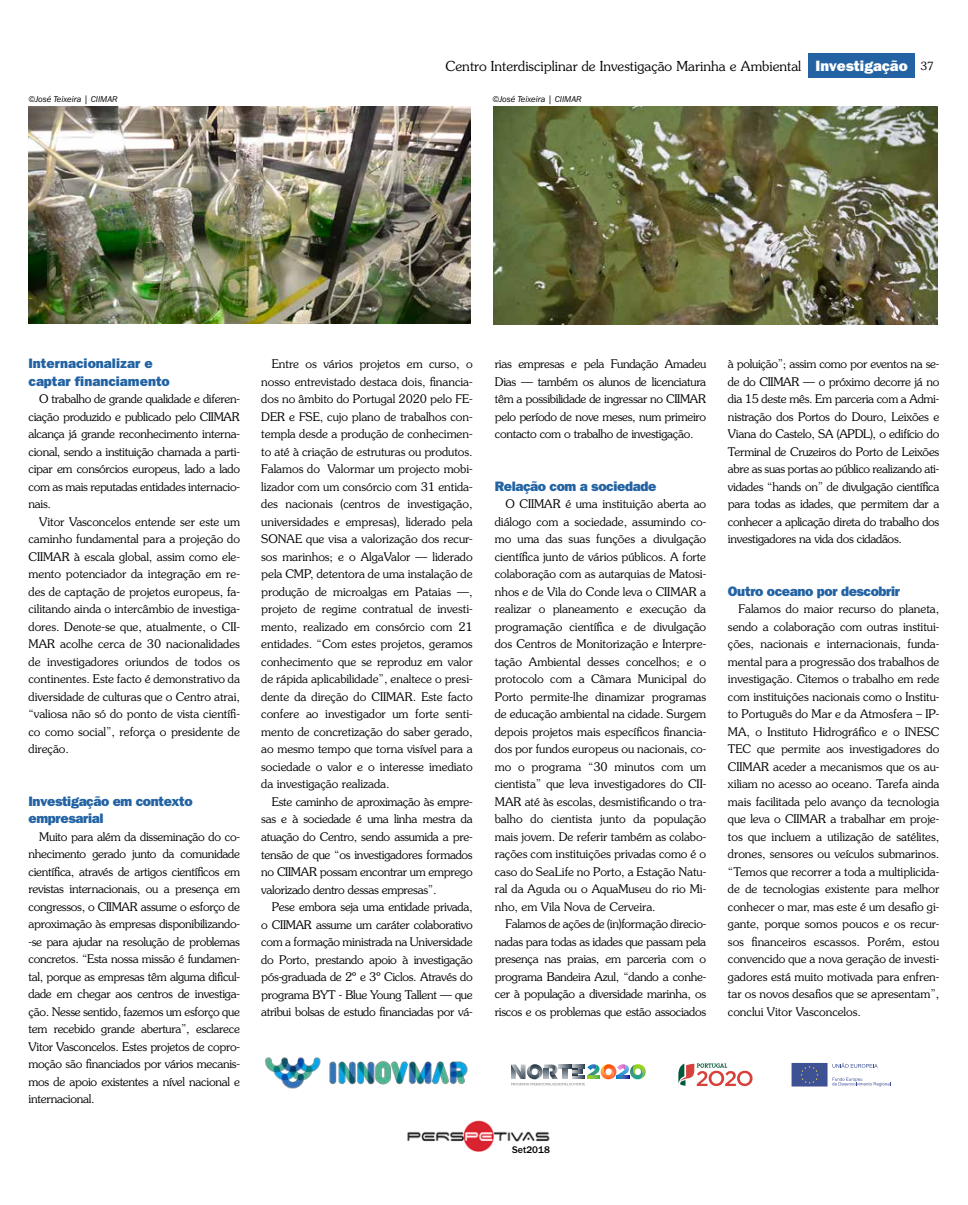
<style>
.page{position:relative;width:968px;height:1205px;background:#fff}
.page>*{position:absolute;margin:0;border:0;box-sizing:border-box;transform-origin:0 0}
.t1{font:13.75px/17.5px "ITC Franklin Gothic Std Hvy";letter-spacing:-.025em;color:#2363a3}
.t2{font:300 13.75px "Souvenir Std";color:#000}
.t3{font:13.75px/17.5px "ITC Franklin Gothic Std Hvy";color:#2363a3}
.t4{font:300 11.88px/17.5px "Souvenir Std";letter-spacing:-.025em;color:#000;text-align:justify}
.t5{font:500 10px "ITC Franklin Gothic Std";color:#000}
.t6{font:italic 8.75px "ITC Franklin Gothic Std";color:#000}
.s1{font-family:"ITC Franklin Gothic Std Hvy";font-weight:400;font-size:15px;color:#fff}
.s2{font-size:11.25px}
</style>
<div class="page">
<img style="left:407px;top:1121px;width:143px;height:31px">
<div style="left:808px;top:53px;width:106px;height:25px;background:#2363a3"></div>
<svg style="left:511px;top:1064px;width:134px;height:21px"></svg>
<svg style="left:678px;top:1063px;width:74px;height:23px"></svg>
<svg style="left:791px;top:1063px;width:99px;height:23px"></svg>
<img style="left:28px;top:107px;width:443px;height:217px">
<img style="left:494px;top:106px;width:443px;height:218px">
<img style="left:265px;top:1057px;width:203px;height:32px">
<p class="t2" style="left:445px;top:58px;width:490px">Centro Interdisciplinar de Investigação Marinha e Ambiental <span class="s1">Investigação</span> <span class="s2">37</span></p>
<p class="t6" style="left:28px;top:94px;width:91px">©José Teixeira | CIIMAR</p>
<p class="t6" style="left:492px;top:94px;width:91px">©José Teixeira | CIIMAR</p>
<p class="t3" style="left:29px;top:355px;width:143px">Internacionalizar e captar financiamento</p>
<p class="t4" style="left:29px;top:390px;width:213px;text-indent:11px">O trabalho de grande qualidade e diferen&shy;ciação produzido e publicado pelo CIIMAR alcança já grande reconhecimento interna&shy;cional, sendo a instituição chamada a parti&shy;cipar em consórcios europeus, lado a lado com as mais reputadas entidades internacio&shy;nais.</p>
<p class="t4" style="left:29px;top:513px;width:213px;text-indent:11px">Vitor Vasconcelos entende ser este um caminho fundamental para a projeção do CIIMAR à escala global, assim como ele&shy;mento potenciador da integração em re&shy;des de captação de projetos europeus, fa&shy;cilitando ainda o intercâmbio de investiga&shy;dores. Denote-se que, atualmente, o CII-MAR acolhe cerca de 30 nacionalidades de investigadores oriundos de todos os continentes. Este facto é demonstrativo da diversidade de culturas que o Centro atrai, “valiosa não só do ponto de vista científi&shy;co como social”, reforça o presidente de direção.</p>
<p class="t1" style="left:29px;top:792px;width:165px">Investigação em contexto empresarial</p>
<p class="t4" style="left:29px;top:828px;width:213px;text-indent:11px">Muito para além da disseminação do co&shy;nhecimento gerado junto da comunidade científica, através de artigos científicos em revistas internacionais, ou a presença em congressos, o CIIMAR assume o esforço de aproximação às empresas disponibilizando--se para ajudar na resolução de problemas concretos. “Esta nossa missão é fundamen&shy;tal, porque as empresas têm alguma dificul&shy;dade em chegar aos centros de investiga&shy;ção. Nesse sentido, fazemos um esforço que tem recebido grande abertura”, esclarece Vitor Vasconcelos. Estes projetos de copro&shy;moção são financiados por vários mecanis&shy;mos de apoio existentes a nível nacional e internacional.</p>
<p class="t4" style="left:261px;top:355px;width:213px;text-indent:11px">Entre os vários projetos em curso, o nosso entrevistado destaca dois, financia&shy;dos no âmbito do Portugal 2020 pelo FE-DER e FSE, cujo plano de trabalhos con&shy;templa desde a produção de conhecimen&shy;to até à criação de estruturas ou produtos.<br>Falamos do Valormar um projecto mobi&shy;lizador com um consórcio com 31 entida&shy;des nacionais (centros de investigação, universidades e empresas), liderado pela SONAE que visa a valorização dos recur&shy;sos marinhos; e o AlgaValor — liderado pela CMP, detentora de uma instalação de produção de microalgas em Pataias —, projeto de regime contratual de investi&shy;mento, realizado em consórcio com 21 entidades. “Com estes projetos, geramos conhecimento que se reproduz em valor de rápida aplicabilidade”, enaltece o presi&shy;dente da direção do CIIMAR. Este facto confere ao investigador um forte senti&shy;mento de concretização do saber gerado, ao mesmo tempo que torna visível para a sociedade o valor e o interesse imediato da investigação realizada.</p>
<p class="t4" style="left:261px;top:793px;width:213px;text-indent:11px">Este caminho de aproximação às empre&shy;sas e à sociedade é uma linha mestra da atuação do Centro, sendo assumida a pre&shy;tensão de que “os investigadores formados no CIIMAR possam encontrar um emprego valorizado dentro dessas empresas”.</p>
<p class="t4" style="left:261px;top:898px;width:213px;text-indent:11px">Pese embora seja uma entidade privada, o CIIMAR assume um caráter colaborativo com a formação ministrada na Universidade do Porto, prestando apoio à investigação pós-graduada de 2º e 3º Ciclos. Através do programa BYT - Blue Young Tallent — que atribui bolsas de estudo financiadas por vá-</p>
<p class="t4" style="left:495px;top:355px;width:213px">rias empresas e pela Fundação Amadeu Dias — também os alunos de licenciatura têm a possibilidade de ingressar no CIIMAR pelo período de nove meses, num primeiro contacto com o trabalho de investigação.</p>
<p class="t1" style="left:495px;top:477px;width:163px">Relação com a sociedade</p>
<p class="t4" style="left:495px;top:495px;width:213px;text-indent:11px">O CIIMAR é uma instituição aberta ao diálogo com a sociedade, assumindo co&shy;mo uma das suas funções a divulgação científica junto de vários públicos. A forte colaboração com as autarquias de Matosi&shy;nhos e de Vila do Conde leva o CIIMAR a realizar o planeamento e execução da programação científica e de divulgação dos Centros de Monitorização e Interpre&shy;tação Ambiental desses concelhos; e o protocolo com a Câmara Municipal do Porto permite-lhe dinamizar programas de educação ambiental na cidade. Surgem depois projetos mais específicos financia&shy;dos por fundos europeus ou nacionais, co&shy;mo o programa “30 minutos com um cientista” que leva investigadores do CII-MAR até às escolas, desmistificando o tra&shy;balho do cientista junto da população mais jovem. De referir também as colabo&shy;rações com instituições privadas como é o caso do SeaLife no Porto, a Estação Natu&shy;ral da Aguda ou o AquaMuseu do rio Mi&shy;nho, em Vila Nova de Cerveira.</p>
<p class="t4" style="left:495px;top:915px;width:213px;text-indent:11px">Falamos de ações de (in)formação direcio&shy;nadas para todas as idades que passam pela presença nas praias, em parceria com o programa Bandeira Azul, “dando a conhe&shy;cer à população a diversidade marinha, os riscos e os problemas que estão associados</p>
<p class="t4" style="left:727px;top:355px;width:213px">à poluição”; assim como por eventos na se&shy;de do CIIMAR — o próximo decorre já no dia 15 deste mês. Em parceria com a Admi&shy;nistração dos Portos do Douro, Leixões e Viana do Castelo, SA (APDL), o edifício do Terminal de Cruzeiros do Porto de Leixões abre as suas portas ao público realizando ati&shy;vidades “hands on” de divulgação científica para todas as idades, que permitem dar a conhecer a aplicação direta do trabalho dos investigadores na vida dos cidadãos.</p>
<p class="t1" style="left:727px;top:582px;width:174px">Outro oceano por descobrir</p>
<p class="t4" style="left:727px;top:600px;width:213px;text-indent:11px">Falamos do maior recurso do planeta, sendo a colaboração com outras institui&shy;ções, nacionais e internacionais, funda&shy;mental para a progressão dos trabalhos de investigação. Citemos o trabalho em rede com instituições nacionais como o Institu&shy;to Português do Mar e da Atmosfera – IP-MA, o Instituto Hidrográfico e o INESC TEC que permite aos investigadores do CIIMAR aceder a mecanismos que os au&shy;xiliam no acesso ao oceano. Tarefa ainda mais facilitada pelo avanço da tecnologia que leva o CIIMAR a trabalhar em proje&shy;tos que incluem a utilização de satélites, drones, sensores ou veículos submarinos. “Temos que recorrer a toda a multiplicida&shy;de de tecnologias existente para melhor conhecer o mar, mas este é um desafio gi&shy;gante, porque somos poucos e os recur&shy;sos financeiros escassos. Porém, estou convencido que a nova geração de investi&shy;gadores está muito motivada para enfren&shy;tar os novos desafios que se apresentam”, conclui Vitor Vasconcelos.</p>
<p class="t5" style="left:512px;top:1144px;width:39px">Set2018</p>
</div>
